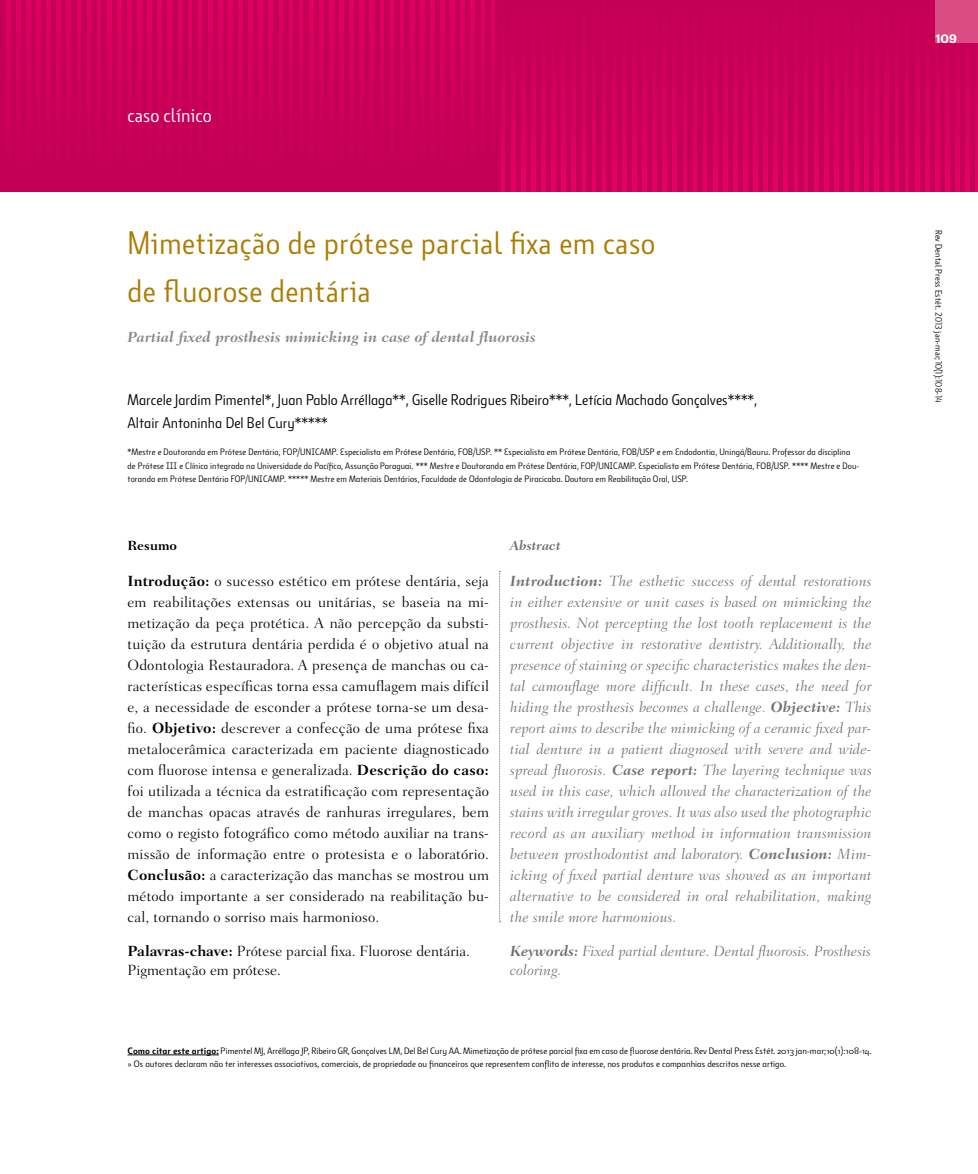
<style>
.page{position:relative;width:978px;height:1174px;background:#fff}
.page>*{position:absolute;margin:0;border:0;box-sizing:border-box;transform-origin:0 0}
.t1{font:31.5px/47.2px "Botanika Lite";letter-spacing:.01em;color:#ab7c00}
.t2{font:19.5px "Botanika Lite";color:#fff}
.t3{font:italic 300 15px/21px "Fairfield LT Std";color:#706f6f}
.t4{font:300 15px/21px "Fairfield LT Std";color:#000;text-align:justify}
.t5{font:15px/22.5px "Botanika Lite Alt";color:#000}
.t6{font:italic 700 15px "Fairfield LT Std";color:#878787}
.t7{font:italic 700 13.5px "Fairfield LT Std";color:#706f6f}
.t8{font:700 13.5px "Fairfield LT Std";color:#000}
.t9{font:600 12px "Graphik";color:#fff}
.t10{font:9px/13.5px "Botanika Lite Alt";letter-spacing:.01em;color:#000}
.t11{font:9px/13.5px "Botanika Lite Alt";letter-spacing:.01em;color:#000;scale:1.05 1}
.t12{font:9px "Botanika Lite";letter-spacing:.01em;color:#000}
.s1{font-weight:700}
.s2{font-family:"Botanika Bold Alt"}
</style>
<div class="page">
<hr style="left:128px;top:1054px;width:91px;height:1px;background:#000">
<div style="left:0;top:0;width:978px;height:191px;background:#c30055"></div>
<svg style="left:499px;top:571px;width:2px;height:351px"></svg>
<svg style="left:6px;top:0;width:4px;height:114px"></svg>
<svg style="left:239px;top:0;width:3px;height:114px"></svg>
<svg style="left:764px;top:58px;width:3px;height:133px"></svg>
<svg style="left:67px;top:0;width:4px;height:114px"></svg>
<svg style="left:935px;top:58px;width:4px;height:133px"></svg>
<svg style="left:299px;top:0;width:4px;height:114px"></svg>
<svg style="left:703px;top:58px;width:4px;height:133px"></svg>
<svg style="left:178px;top:0;width:4px;height:114px"></svg>
<svg style="left:824px;top:58px;width:4px;height:133px"></svg>
<svg style="left:410px;top:0;width:4px;height:114px"></svg>
<svg style="left:592px;top:58px;width:4px;height:133px"></svg>
<svg style="left:37px;top:0;width:3px;height:114px"></svg>
<svg style="left:966px;top:58px;width:3px;height:133px"></svg>
<svg style="left:269px;top:0;width:4px;height:114px"></svg>
<svg style="left:733px;top:58px;width:4px;height:133px"></svg>
<svg style="left:148px;top:0;width:3px;height:114px"></svg>
<svg style="left:855px;top:58px;width:3px;height:133px"></svg>
<svg style="left:380px;top:0;width:4px;height:114px"></svg>
<svg style="left:622px;top:58px;width:4px;height:133px"></svg>
<svg style="left:97px;top:0;width:4px;height:114px"></svg>
<svg style="left:905px;top:58px;width:4px;height:133px"></svg>
<svg style="left:330px;top:0;width:3px;height:114px"></svg>
<svg style="left:673px;top:58px;width:4px;height:133px"></svg>
<svg style="left:208px;top:0;width:4px;height:114px"></svg>
<svg style="left:794px;top:58px;width:4px;height:133px"></svg>
<svg style="left:441px;top:0;width:3px;height:114px"></svg>
<svg style="left:562px;top:58px;width:4px;height:133px"></svg>
<svg style="left:491px;top:0;width:4px;height:114px"></svg>
<svg style="left:511px;top:58px;width:4px;height:133px"></svg>
<svg style="left:16px;top:0;width:4px;height:114px"></svg>
<svg style="left:249px;top:0;width:3px;height:114px"></svg>
<svg style="left:754px;top:58px;width:3px;height:133px"></svg>
<svg style="left:128px;top:0;width:3px;height:114px"></svg>
<svg style="left:875px;top:58px;width:4px;height:133px"></svg>
<svg style="left:360px;top:0;width:4px;height:114px"></svg>
<svg style="left:643px;top:58px;width:3px;height:133px"></svg>
<svg style="left:77px;top:0;width:4px;height:114px"></svg>
<svg style="left:925px;top:58px;width:4px;height:133px"></svg>
<svg style="left:309px;top:0;width:4px;height:114px"></svg>
<svg style="left:693px;top:58px;width:4px;height:133px"></svg>
<svg style="left:188px;top:0;width:4px;height:114px"></svg>
<svg style="left:814px;top:58px;width:4px;height:133px"></svg>
<svg style="left:420px;top:0;width:4px;height:114px"></svg>
<svg style="left:582px;top:58px;width:4px;height:133px"></svg>
<svg style="left:471px;top:0;width:4px;height:114px"></svg>
<svg style="left:531px;top:58px;width:4px;height:133px"></svg>
<svg style="left:47px;top:0;width:3px;height:114px"></svg>
<svg style="left:956px;top:58px;width:3px;height:133px"></svg>
<svg style="left:279px;top:0;width:4px;height:114px"></svg>
<svg style="left:723px;top:58px;width:4px;height:133px"></svg>
<svg style="left:158px;top:0;width:4px;height:114px"></svg>
<svg style="left:845px;top:58px;width:3px;height:133px"></svg>
<svg style="left:390px;top:0;width:4px;height:114px"></svg>
<svg style="left:612px;top:58px;width:4px;height:133px"></svg>
<svg style="left:107px;top:0;width:4px;height:114px"></svg>
<svg style="left:895px;top:58px;width:4px;height:133px"></svg>
<svg style="left:340px;top:0;width:3px;height:114px"></svg>
<svg style="left:663px;top:58px;width:3px;height:133px"></svg>
<svg style="left:218px;top:0;width:4px;height:114px"></svg>
<svg style="left:784px;top:58px;width:4px;height:133px"></svg>
<svg style="left:451px;top:0;width:3px;height:114px"></svg>
<svg style="left:552px;top:58px;width:3px;height:133px"></svg>
<svg style="left:501px;top:58px;width:4px;height:133px"></svg>
<svg style="left:27px;top:0;width:3px;height:114px"></svg>
<svg style="left:976px;top:58px;width:2px;height:133px"></svg>
<svg style="left:259px;top:0;width:4px;height:114px"></svg>
<svg style="left:744px;top:58px;width:3px;height:133px"></svg>
<svg style="left:138px;top:0;width:3px;height:114px"></svg>
<svg style="left:865px;top:58px;width:3px;height:133px"></svg>
<svg style="left:370px;top:0;width:4px;height:114px"></svg>
<svg style="left:632px;top:58px;width:4px;height:133px"></svg>
<svg style="left:87px;top:0;width:4px;height:114px"></svg>
<svg style="left:915px;top:58px;width:4px;height:133px"></svg>
<svg style="left:319px;top:0;width:4px;height:114px"></svg>
<svg style="left:683px;top:58px;width:4px;height:133px"></svg>
<svg style="left:198px;top:0;width:4px;height:114px"></svg>
<svg style="left:804px;top:58px;width:4px;height:133px"></svg>
<svg style="left:431px;top:0;width:3px;height:114px"></svg>
<svg style="left:572px;top:58px;width:4px;height:133px"></svg>
<svg style="left:481px;top:0;width:4px;height:114px"></svg>
<svg style="left:521px;top:58px;width:4px;height:133px"></svg>
<svg style="left:57px;top:0;width:4px;height:114px"></svg>
<svg style="left:946px;top:58px;width:3px;height:133px"></svg>
<svg style="left:289px;top:0;width:4px;height:114px"></svg>
<svg style="left:713px;top:58px;width:4px;height:133px"></svg>
<svg style="left:168px;top:0;width:4px;height:114px"></svg>
<svg style="left:834px;top:58px;width:4px;height:133px"></svg>
<svg style="left:400px;top:0;width:4px;height:114px"></svg>
<svg style="left:602px;top:58px;width:4px;height:133px"></svg>
<svg style="left:117px;top:0;width:4px;height:114px"></svg>
<svg style="left:885px;top:58px;width:4px;height:133px"></svg>
<svg style="left:350px;top:0;width:3px;height:114px"></svg>
<svg style="left:653px;top:58px;width:3px;height:133px"></svg>
<svg style="left:229px;top:0;width:3px;height:114px"></svg>
<svg style="left:774px;top:58px;width:4px;height:133px"></svg>
<svg style="left:461px;top:0;width:4px;height:114px"></svg>
<svg style="left:542px;top:58px;width:3px;height:133px"></svg>
<div style="left:935px;top:0;width:43px;height:43px;background:#d94d84"></div>
<h2 class="t2" style="left:128px;top:103px;width:86px">caso clínico</h2>
<h1 class="t1" style="left:128px;top:220px;width:529px">Mimetização de prótese parcial fixa em caso de fluorose dentária</h1>
<p class="t6" style="left:128px;top:328px;width:410px">Partial fixed prosthesis mimicking in case of dental fluorosis</p>
<p class="t5" style="left:128px;top:389px;width:631px">Marcele Jardim Pimentel*, Juan Pablo Arréllaga**, Giselle Rodrigues Ribeiro***, Letícia Machado Gonçalves****,<br>Altair Antoninha Del Bel Cury*****</p>
<p class="t10" style="left:128px;top:445px;width:733px">*Mestre e Doutoranda em Prótese Dentária, FOP/UNICAMP. Especialista em Prótese Dentária, FOB/USP. ** Especialista em Prótese Dentária, FOB/USP e em Endodontia, Uningá/Bauru. Professor da disciplina de Prótese III e Clínica integrada na Universidade do Pacífico, Assunção Paraguai. *** Mestre e Doutoranda em Prótese Dentária, FOP/UNICAMP. Especialista em Prótese Dentária, FOB/USP. **** Mestre e Dou&shy;toranda em Prótese Dentária FOP/UNICAMP. ***** Mestre em Materiais Dentários, Faculdade de Odontologia de Piracicaba. Doutora em Reabilitação Oral, USP.</p>
<p class="t8" style="left:128px;top:538px;width:51px">Resumo</p>
<p class="t7" style="left:510px;top:537px;width:52px">Abstract</p>
<p class="t4" style="left:128px;top:570px;width:363px"><span class="s1">Introdução:</span> o sucesso estético em prótese dentária, seja em reabilitações extensas ou unitárias, se baseia na mi&shy;metização da peça protética. A não percepção da substi&shy;tuição da estrutura dentária perdida é o objetivo atual na Odontologia Restauradora. A presença de manchas ou ca&shy;racterísticas específicas torna essa camuflagem mais difícil e, a necessidade de esconder a prótese torna-se um desa&shy;fio. <span class="s1">Objetivo:</span> descrever a confecção de uma prótese fixa metalocerâmica caracterizada em paciente diagnosticado com fluorose intensa e generalizada. <span class="s1">Descrição do caso: </span>foi utilizada a técnica da estratificação com representação de manchas opacas através de ranhuras irregulares, bem como o registo fotográfico como método auxiliar na trans&shy;missão de informação entre o protesista e o laboratório.<br><span class="s1">Conclusão:</span> a caracterização das manchas se mostrou um método importante a ser considerado na reabilitação bu&shy;cal, tornando o sorriso mais harmonioso.</p>
<p class="t4" style="left:128px;top:942px;width:344px;line-height:18px"><span class="s1">Palavras-chave:</span> Prótese parcial fixa. Fluorose dentária.<br>Pigmentação em prótese.</p>
<p class="t3" style="left:510px;top:570px;width:363px;text-align:justify"><span class="s1">Introduction:</span> The esthetic success of dental restorations in either extensive or unit cases is based on mimicking the prosthesis. Not percepting the lost tooth replacement is the current objective in restorative dentistry. Additionally, the presence of staining or specific characteristics makes the den&shy;tal camouflage more difficult. In these cases, the need for hiding the prosthesis becomes a challenge. <span class="s1">Objective:</span> This report aims to describe the mimicking of a ceramic fixed par&shy;tial denture in a patient diagnosed with severe and wide&shy;spread fluorosis. <span class="s1">Case report:</span> The layering technique was used in this case, which allowed the characterization of the stains with irregular groves. It was also used the photographic record as an auxiliary method in information transmission between prosthodontist and laboratory. <span class="s1">Conclusion:</span> Mim&shy;icking of fixed partial denture was showed as an important alternative to be considered in oral rehabilitation, making the smile more harmonious.</p>
<p class="t3" style="left:510px;top:942px;width:362px;line-height:18px"><span class="s1">Keywords:</span> Fixed partial denture. Dental fluorosis. Prosthesis coloring.</p>
<p class="t11" style="left:128px;top:1044px;width:710px"><span class="s2">Como citar este artigo:</span> Pimentel MJ, Arréllaga JP, Ribeiro GR, Gonçalves LM, Del Bel Cury AA. Mimetização de prótese parcial fixa em caso de fluorose dentária. Rev Dental Press Estét. 2013 jan-mar;10(1):108-14. » Os autores declaram não ter interesses associativos, comerciais, de propriedade ou financeiros que representem conflito de interesse, nos produtos e companhias descritos nesse artigo.</p>
<p class="t9" style="left:935px;top:29px;width:23px">109</p>
<p class="t12" style="left:944px;top:230px;width:174px;rotate:90deg">Rev Dental Press Estét. 2013 jan-mar;10(1):108-14</p>
</div>
